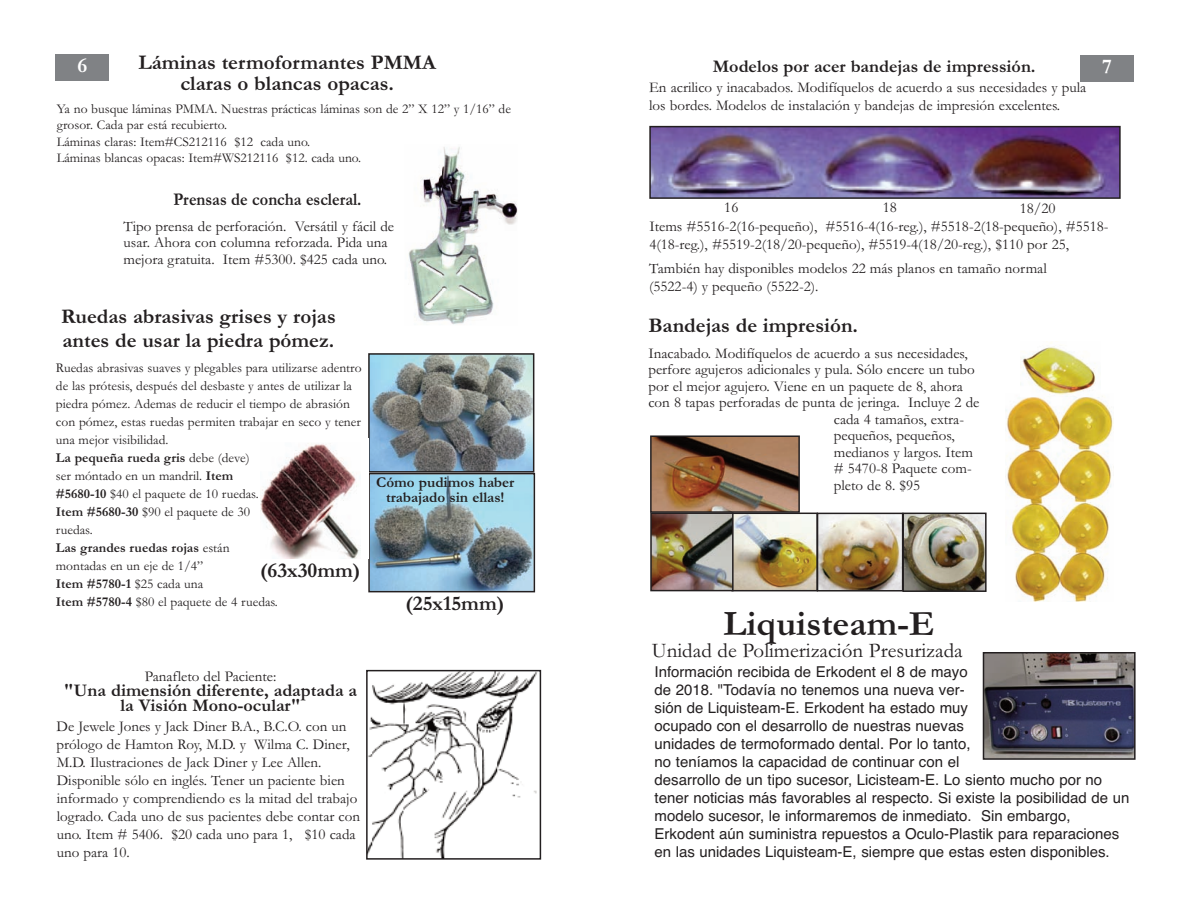
<style>
.page{position:relative;width:1188px;height:918px;background:#fff}
.page>*{position:absolute;margin:0;border:0;box-sizing:border-box;transform-origin:0 0}
.t1{font:700 36px "Garamond";color:#231f20}
.t2{font:700 21px/24px "Garamond";color:#231f20}
.t3{font:21px "Garamond";color:#231f20}
.t4{font:700 21px "Garamond";color:#fff}
.t5{font:700 18px/15px "Garamond";color:#231f20;text-align:center}
.t6{font:700 18px "Garamond";color:#231f20;scale:.9 1}
.t7{font:15px/18px "Garamond";color:#231f20}
.t8{font:15px/18px "Helvetica";color:#231f20}
.t9{font:700 15px/15px "Garamond";color:#231f20;text-align:center}
.t10{font:13.5px/18px "Garamond";color:#231f20}
.s1{font-weight:700}
</style>
<div class="page">
<img style="left:408px;top:147px;width:110px;height:178px">
<img style="left:371px;top:476px;width:161px;height:113px">
<div style="left:368px;top:473px;width:167px;height:119px;border:2px solid #231f20"></div>
<img style="left:371px;top:356px;width:160px;height:114px">
<div style="left:368px;top:353px;width:166px;height:120px;border:2px solid #231f20"></div>
<div style="left:261px;top:438px;width:108px;height:121px;background:#fff"></div>
<img style="left:261px;top:443px;width:100px;height:115px">
<img style="left:369px;top:673px;width:168px;height:184px">
<div style="left:366px;top:670px;width:175px;height:190px;border:2px solid #231f20"></div>
<div style="left:1080px;top:55px;width:54px;height:27px;background:#808285"></div>
<img style="left:653px;top:515px;width:162px;height:73px">
<div style="left:731px;top:513px;width:87px;height:78px;border:2px solid #231f20"></div>
<img style="left:820px;top:516px;width:80px;height:73px">
<div style="left:817px;top:513px;width:86px;height:79px;border:2px solid #231f20"></div>
<div style="left:650px;top:512px;width:84px;height:79px;border:2px solid #231f20"></div>
<img style="left:1005px;top:396px;width:108px;height:206px">
<img style="left:1020px;top:342px;width:81px;height:55px">
<img style="left:905px;top:516px;width:79px;height:73px">
<div style="left:902px;top:513px;width:85px;height:79px;border:2px solid #231f20"></div>
<img style="left:653px;top:438px;width:144px;height:72px">
<div style="left:650px;top:435px;width:150px;height:78px;border:2px solid #231f20"></div>
<div style="left:55px;top:54px;width:54px;height:27px;background:#808285"></div>
<img style="left:652px;top:129px;width:466px;height:67px">
<div style="left:649px;top:126px;width:472px;height:73px;border:2px solid #231f20"></div>
<img style="left:986px;top:655px;width:147px;height:102px">
<div style="left:983px;top:652px;width:153px;height:108px;border:2px solid #231f20"></div>
<h2 class="t2" style="left:139px;top:52px;width:299px;line-height:21px;text-align:center">Láminas termoformantes PMMA claras o blancas opacas.</h2>
<p class="t10" style="left:57px;top:100px;width:456px;line-height:16.5px">Ya no busque láminas PMMA. Nuestras prácticas láminas son de 2” X 12” y 1/16” de grosor. Cada par está recubierto.<br>Láminas claras: Item#CS212116 $12 cada uno.<br>Láminas blancas opacas: Item#WS212116 $12. cada uno.</p>
<h2 class="t4" style="left:78px;top:53px;width:11px">6</h2>
<p class="t6" style="left:173px;top:188px;width:211px">Prensas de concha escleral.</p>
<p class="t7" style="left:124px;top:217px;width:272px;line-height:16.5px">Tipo prensa de perforación. Versátil y fácil de usar. Ahora con columna reforzada. Pida una mejora gratuita. Item #5300. $425 cada uno.</p>
<h2 class="t2" style="left:61px;top:304px;width:276px">Ruedas abrasivas grises y rojas antes de usar la piedra pómez.</h2>
<p class="t10" style="left:56px;top:359px;width:307px">Ruedas abrasivas suaves y plegables para utilizarse adentro de las prótesis, después del desbaste y antes de utilizar la piedra pómez. Ademas de reducir el tiempo de abrasión con pómez, estas ruedas permiten trabajar en seco y tener una mejor visibilidad.<br><span class="s1">La pequeña rueda gris</span> debe (deve)<br>ser móntado en un mandril. <span class="s1">Item<br>#5680-10</span> $40 el paquete de 10 ruedas.<br><span class="s1">Item #5680-30</span> $90 el paquete de 30<br>ruedas.<br><span class="s1">Las grandes ruedas rojas</span> están<br>montadas en un eje de 1/4”<br><span class="s1">Item #5780-1</span> $25 cada una<br><span class="s1">Item #5780-4</span> $80 el paquete de 4 ruedas.</p>
<h2 class="t2" style="left:260px;top:557px;width:102px">(63x30mm)</h2>
<p class="t9" style="left:376px;top:474px;width:140px">Cómo pudimos haber trabajado sin ellas!</p>
<h2 class="t2" style="left:406px;top:591px;width:100px">(25x15mm)</h2>
<p class="t7" style="left:145px;top:667px;width:133px">Panafleto del Paciente:</p>
<p class="t5" style="left:64px;top:682px;width:295px">"Una dimensión diferente, adaptada a la Visión Mono-ocular"</p>
<p class="t7" style="left:57px;top:717px;width:305px">De Jewele Jones y Jack Diner B.A., B.C.O. con un prólogo de Hamton Roy, M.D. y Wilma C. Diner, M.D. Ilustraciones de Jack Diner y Lee Allen.<br>Disponible sólo en inglés. Tener un paciente bien informado y comprendiendo es la mitad del trabajo logrado. Cada uno de sus pacientes debe contar con uno. Item # 5406. $20 cada uno para 1, $10 cada uno para 10.</p>
<p class="t5" style="left:713px;top:59px;width:324px">Modelos por acer bandejas de impressión.</p>
<p class="t7" style="left:649px;top:78px;width:439px">En acrilico y inacabados. Modifíquelos de acuerdo a sus necesidades y pula los bordes. Modelos de instalación y bandejas de impresión excelentes.</p>
<h2 class="t4" style="left:1102px;top:53px;width:11px">7</h2>
<p class="t7" style="left:724px;top:198px;width:16px">16</p>
<p class="t7" style="left:883px;top:198px;width:16px">18</p>
<p class="t7" style="left:1020px;top:198px;width:37px">18/20</p>
<p class="t7" style="left:650px;top:216px;width:461px">Items #5516-2(16-pequeño), #5516-4(16-reg.), #5518-2(18-pequeño), #5518-<br>4(18-reg.), #5519-2(18/20-pequeño), #5519-4(18/20-reg.), $110 por 25,</p>
<p class="t7" style="left:649px;top:259px;width:399px">También hay disponibles modelos 22 más planos en tamaño normal (5522-4) y pequeño (5522-2).</p>
<h2 class="t2" style="left:648px;top:313px;width:211px">Bandejas de impresión.</h2>
<p class="t7" style="left:648px;top:343px;width:321px">Inacabado. Modifíquelos de acuerdo a sus necesidades,</p>
<p class="t7" style="left:648px;top:360px;width:328px">perfore agujeros adicionales y pula. Sólo encere un tubo</p>
<p class="t7" style="left:648px;top:376px;width:316px">por el mejor agujero. Viene en un paquete de 8, ahora</p>
<p class="t7" style="left:648px;top:393px;width:333px">con 8 tapas perforadas de punta de jeringa. Incluye 2 de</p>
<p class="t7" style="left:834px;top:409px;width:132px">cada 4 tamaños, extra-</p>
<p class="t7" style="left:834px;top:426px;width:122px">pequeños, pequeños,</p>
<p class="t7" style="left:834px;top:442px;width:141px">medianos y largos. Item</p>
<p class="t7" style="left:834px;top:459px;width:139px"># 5470-8 Paquete com-</p>
<p class="t7" style="left:834px;top:475px;width:88px">pleto de 8. $95</p>
<h1 class="t1" style="left:724px;top:601px;width:213px">Liquisteam-E</h1>
<h2 class="t3" style="left:652px;top:637px;width:312px">Unidad de Polimerización Presurizada</h2>
<p class="t8" style="left:655px;top:663px;width:476px">Información recibida de Erkodent el 8 de mayo<br>de 2018. "Todavía no tenemos una nueva ver-<br>sión de Liquisteam-E. Erkodent ha estado muy<br>ocupado con el desarrollo de nuestras nuevas<br>unidades de termoformado dental. Por lo tanto,<br>no teníamos la capacidad de continuar con el<br>desarrollo de un tipo sucesor, Licisteam-E. Lo siento mucho por no tener noticias más favorables al respecto. Si existe la posibilidad de un modelo sucesor, le informaremos de inmediato. Sin embargo, Erkodent aún suministra repuestos a Oculo-Plastik para reparaciones en las unidades Liquisteam-E, siempre que estas esten disponibles.</p>
</div>
